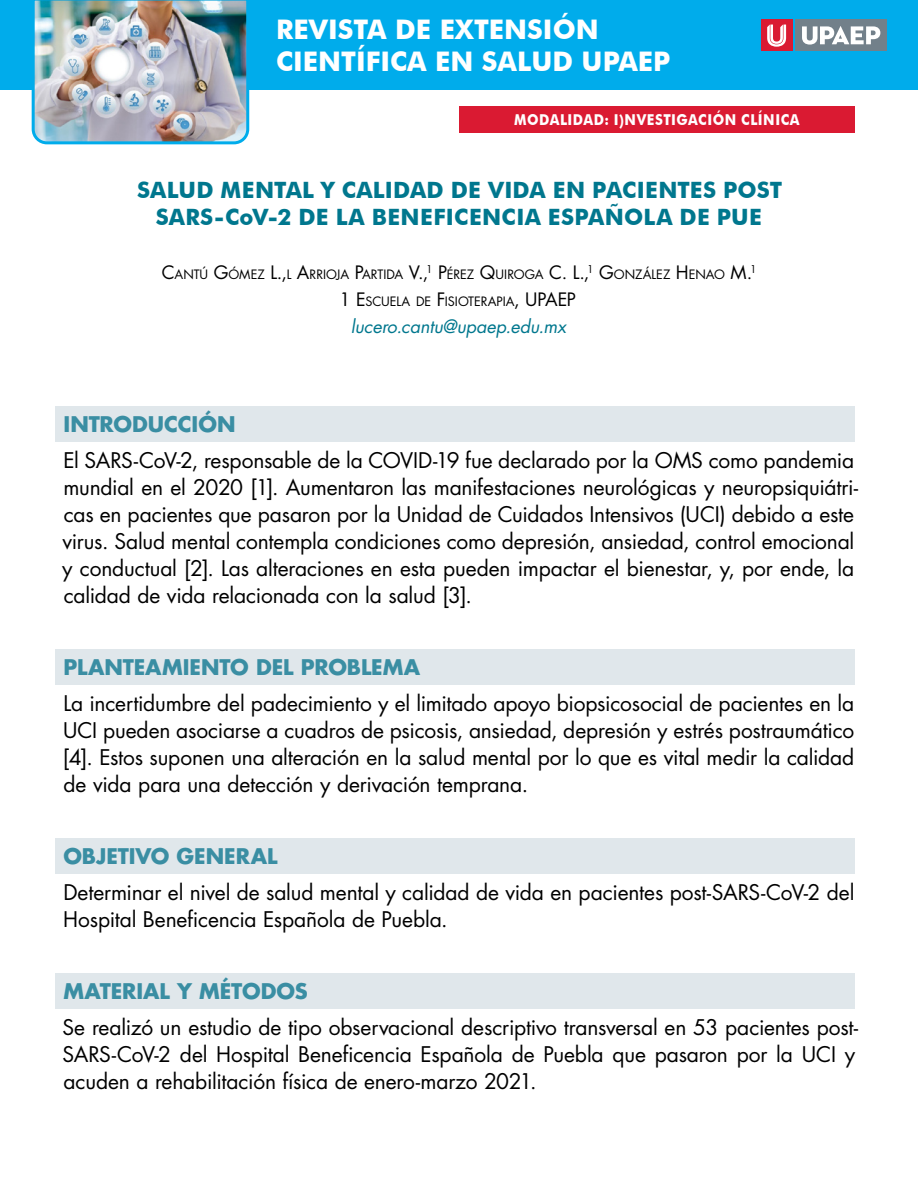
<style>
.page{position:relative;width:918px;height:1188px;background:#fff}
.page>*{position:absolute;margin:0;border:0;box-sizing:border-box;transform-origin:0 0}
.t1{font:700 27px/32.4px "Futura BT";color:#fff}
.título{font:700 22.5px/27px "Futura BT";letter-spacing:.01em;color:#00778e;text-align:center}
.cuerpo{font:21px/27px "Futura Std";letter-spacing:-.005em;color:#000}
.apartado{font:700 21px "Futura Std";letter-spacing:-.005em;color:#3a8ea3}
.hipervínculo{font:italic 18px "Futura Std";letter-spacing:-.005em;color:#00778e}
.t2{font:700 15px "Futura BT";color:#fff;scale:.9 1}
.autores_c_email{font:12.6px "Futura Std";letter-spacing:-.005em;color:#000}
.s1{font-size:18px}
</style>
<div class="page">
<div style="left:0;top:0;width:918px;height:90px;background:#00aceb"></div>
<img style="left:31px;top:0;width:219px;height:145px">
<div style="left:796px;top:20px;width:91px;height:31px;background:#72808a"></div>
<svg style="left:802px;top:26px;width:78px;height:19px"></svg>
<div style="left:761px;top:20px;width:31px;height:31px;background:#da1a32"></div>
<svg style="left:767px;top:25px;width:19px;height:22px"></svg>
<div style="left:459px;top:106px;width:396px;height:27px;background:#da1a32"></div>
<div style="left:56px;top:406px;width:799px;height:36px;background:#e0e7eb"></div>
<div style="left:56px;top:649px;width:799px;height:36px;background:#e0e7eb"></div>
<div style="left:56px;top:838px;width:799px;height:36px;background:#e0e7eb"></div>
<div style="left:56px;top:973px;width:799px;height:36px;background:#e0e7eb"></div>
<p class="t1" style="left:276px;top:13px;width:396px">REVISTA DE EXTENSIÓN<br>CIENTÍFICA EN SALUD UPAEP</p>
<p class="t2" style="left:514px;top:111px;width:26px">MODALIDAD</p>
<p class="t2" style="left:605px;top:111px;width:34px">: I)NVESTIGACIÓN</p>
<p class="t2" style="left:741px;top:111px;width:21px">CLÍNICA</p>
<p class="título" style="left:137px;top:176px;width:647px">SALUD MENTAL Y CALIDAD DE VIDA EN PACIENTES POST<br>SARS-COV-2 DE LA BENEFICENCIA ESPAÑOLA DE PUE</p>
<p class="autores_c_email" style="left:162px;top:266px;width:596px"><span class="s1">C</span>ANTÚ <span class="s1">G</span>ÓMEZ <span class="s1">L.,</span>L <span class="s1">A</span>RRIOJA <span class="s1">P</span>ARTI DA <span class="s1">V.,</span><sup>1</sup> <span class="s1">P</span>ÉREZ <span class="s1">Q</span>UI ROGA <span class="s1">C. L.,</span><sup>1</sup> <span class="s1">G</span>ONZÁLEZ <span class="s1">H</span> ENAO <span class="s1">M.</span><sup>1</sup></p>
<p class="autores_c_email" style="left:340px;top:293px;width:238px"><span class="s1">1 E</span>SCUELA DE <span class="s1">F</span>ISIOTERAPIA<span class="s1">, UPAEP</span></p>
<p class="hipervínculo" style="left:351px;top:315px;width:217px">lucero.cantu@upaep.edu.mx</p>
<p class="apartado" style="left:64px;top:410px;width:173px">INTRODUCCIÓN</p>
<p class="cuerpo" style="left:62px;top:447px;width:798px">El SARS-CoV-2, responsable de la COVID-19 fue declarado por la OMS como pandemia mundial en el 2020 [1]. Aumentaron las manifestaciones neurológicas y neuropsiquiátri&shy;cas en pacientes que pasaron por la Unidad de Cuidados Intensivos (UCI) debido a este virus. Salud mental contempla condiciones como depresión, ansiedad, control emocional y conductual [2]. Las alteraciones en esta pueden impactar el bienestar, y, por ende, la calidad de vida relacionada con la salud [3].</p>
<p class="apartado" style="left:64px;top:653px;width:358px">PLANTEAMIENTO DEL PROBLEMA</p>
<p class="cuerpo" style="left:63px;top:690px;width:793px;text-align:justify">La incertidumbre del padecimiento y el limitado apoyo biopsicosocial de pacientes en la UCI pueden asociarse a cuadros de psicosis, ansiedad, depresión y estrés postraumático [4]. Estos suponen una alteración en la salud mental por lo que es vital medir la calidad de vida para una detección y derivación temprana.</p>
<p class="apartado" style="left:63px;top:842px;width:216px">OBJETIVO GENERAL</p>
<p class="cuerpo" style="left:63px;top:879px;width:793px">Determinar el nivel de salud mental y calidad de vida en pacientes post-SARS-CoV-2 del<br>Hospital Beneficencia Española de Puebla.</p>
<p class="apartado" style="left:63px;top:977px;width:246px">MATERIAL Y MÉTODOS</p>
<p class="cuerpo" style="left:63px;top:1014px;width:797px">Se realizó un estudio de tipo observacional descriptivo transversal en 53 pacientes post-<br>SARS-CoV-2 del Hospital Beneficencia Española de Puebla que pasaron por la UCI y acuden a rehabilitación física de enero-marzo 2021.</p>
</div>
